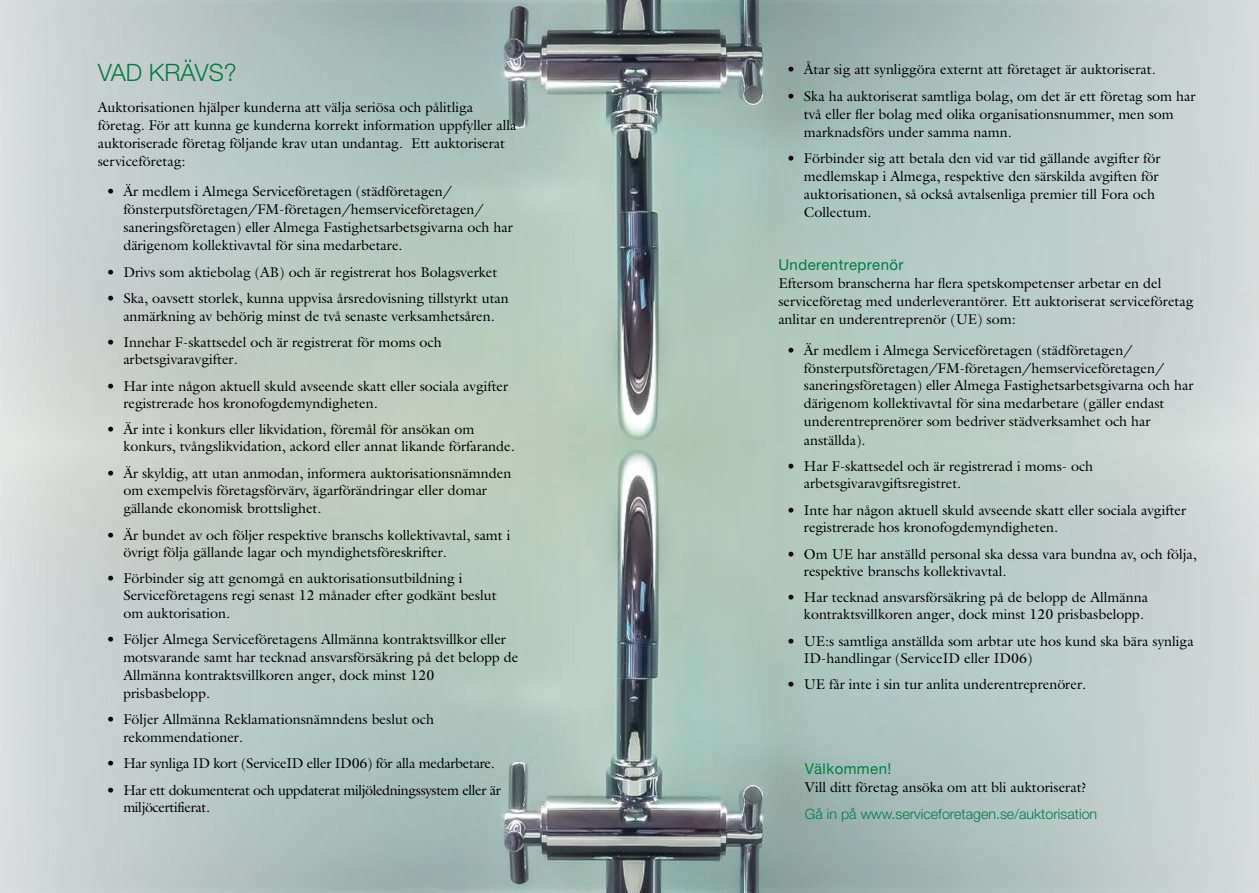
<style>
.page{position:relative;width:1259px;height:893px;background:#fff}
.page>*{position:absolute;margin:0;border:0;box-sizing:border-box;transform-origin:0 0}
.t1{font:300 24px "Helvetica Neue LT Std";color:#007d46}
.t2{font:15px "Helvetica Neue LT Std";letter-spacing:.03em;color:#007d46}
.t3{font:14.25px/18px "Galliard Std";color:#000}
.t4{font:14.25px/17.1px "Galliard Std";letter-spacing:-.025em;color:#000}
.t5{font:14.25px "Galliard Std";letter-spacing:-.02em;color:#000}
.t6{font:300 14.25px "Helvetica Neue LT Std";color:#007d46}
.s1{font-family:"Minion Pro"}
</style>
<div class="page">
<img style="left:0;top:448px;width:1259px;height:445px">
<img style="left:0;top:0;width:1259px;height:448px">
<h1 class="t1" style="left:98px;top:58px;width:140px">VAD KRÄVS?</h1>
<p class="t3" style="left:98px;top:98px;width:420px">Auktorisationen hjälper kunderna att välja seriösa och pålitliga företag. För att kunna ge kunderna korrekt information uppfyller alla auktoriserade företag följande krav utan undantag. Ett auktoriserat serviceföretag:</p>
<p class="t3" style="left:123px;top:183px;width:391px;text-indent:-17px">• Är medlem i Almega Serviceföretagen (städföretagen/ fönsterputsföretagen/FM-företagen/hemserviceföretagen/ saneringsföretagen) <span class="s1">eller</span> Almega Fastighetsarbetsgivarna och har därigenom kollektivavtal för sina medarbetare.</p>
<p class="t3" style="left:106px;top:263px;width:392px">• Drivs som aktiebolag (AB) och är registrerat hos Bolagsverket</p>
<p class="t3" style="left:106px;top:290px;width:404px;line-height:17.1px;text-align:center">• Ska, oavsett storlek, kunna uppvisa årsredovisning tillstyrkt utan anmärkning av behörig minst de två senaste verksamhetsåren.</p>
<p class="t3" style="left:123px;top:333px;width:320px;line-height:17.1px;text-indent:-17px">• Innehar F-skattsedel och är registrerat för moms och arbetsgivaravgifter.</p>
<p class="t3" style="left:123px;top:377px;width:386px;line-height:17.1px;text-indent:-17px">• Har inte någon aktuell skuld avseende skatt eller sociala avgifter registrerade hos kronofogdemyndigheten.</p>
<p class="t3" style="left:123px;top:421px;width:393px;line-height:17.1px;text-indent:-17px">• Är inte i konkurs eller likvidation, föremål för ansökan om konkurs, tvångslikvidation, ackord eller annat likande förfarande.</p>
<p class="t3" style="left:123px;top:464px;width:389px;text-indent:-17px">• Är skyldig, att utan anmodan, informera auktorisationsnämnden om exempelvis företagsförvärv, ägarförändringar eller domar gällande ekonomisk brottslighet.</p>
<p class="t3" style="left:123px;top:526px;width:389px;line-height:17.1px;text-indent:-17px">• Är bundet av och följer respektive branschs kollektivavtal, samt i övrigt följa gällande lagar och myndighetsföreskrifter.</p>
<p class="t3" style="left:123px;top:569px;width:375px;text-indent:-17px">• Förbinder sig att genomgå en auktorisationsutbildning i<br>Serviceföretagens regi senast 12 månader efter godkänt beslut om auktorisation.</p>
<p class="t3" style="left:123px;top:630px;width:396px;text-indent:-17px">• Följer Almega Serviceföretagens Allmänna kontraktsvillkor eller motsvarande samt har tecknad ansvarsförsäkring på det belopp de Allmänna kontraktsvillkoren anger, dock minst 120 prisbasbelopp.</p>
<p class="t3" style="left:123px;top:711px;width:312px;line-height:17.1px;text-indent:-17px">• Följer Allmänna Reklamationsnämndens beslut och rekommendationer.</p>
<p class="t5" style="left:106px;top:754px;width:390px">• Har synliga ID kort (ServiceID eller ID06) för alla medarbetare.</p>
<p class="t4" style="left:123px;top:781px;width:379px;text-indent:-17px">• Har ett dokumenterat och uppdaterat miljöledningssystem eller är miljöcertifierat.</p>
<p class="t3" style="left:787px;top:60px;width:370px">• Åtar sig att synliggöra externt att företaget är auktoriserat.</p>
<p class="t3" style="left:804px;top:86px;width:393px;text-indent:-17px">• Ska ha auktoriserat samtliga bolag, om det är ett företag som har två eller fler bolag med olika organisationsnummer, men som marknadsförs under samma namn.</p>
<p class="t3" style="left:804px;top:149px;width:358px;text-indent:-17px">• Förbinder sig att betala den vid var tid gällande avgifter för medlemskap i Almega, respektive den särskilda avgiften för auktorisationen, så också avtalsenliga premier till Fora och Collectum.</p>
<p class="t2" style="left:778px;top:256px;width:127px">Underentreprenör</p>
<p class="t3" style="left:778px;top:274px;width:416px">Eftersom branscherna har flera spetskompetenser arbetar en del serviceföretag med underleverantörer. Ett auktoriserat serviceföretag anlitar en underentreprenör (UE) som:</p>
<p class="t3" style="left:804px;top:341px;width:391px;text-indent:-17px">• Är medlem i Almega Serviceföretagen (städföretagen/ fönsterputsföretagen/FM-företagen/hemserviceföretagen/ saneringsföretagen) <span class="s1">eller</span> Almega Fastighetsarbetsgivarna och har därigenom kollektivavtal för sina medarbetare (gäller endast underentreprenörer som bedriver städverksamhet och har anställda).</p>
<p class="t3" style="left:804px;top:458px;width:291px;line-height:17.1px;text-indent:-17px">• Har F-skattsedel och är registrerad i moms- och arbetsgivaravgiftsregistret.</p>
<p class="t3" style="left:804px;top:501px;width:384px;line-height:17.1px;text-indent:-17px">• Inte har någon aktuell skuld avseende skatt eller sociala avgifter registrerade hos kronofogdemyndigheten.</p>
<p class="t3" style="left:804px;top:545px;width:394px;line-height:17.1px;text-indent:-17px">• Om UE har anställd personal ska dessa vara bundna av, och följa, respektive branschs kollektivavtal.</p>
<p class="t3" style="left:787px;top:589px;width:363px;line-height:17.1px;text-align:right">• Har tecknad ansvarsförsäkring på de belopp de Allmänna kontraktsvillkoren anger, dock minst 120 prisbasbelopp.</p>
<p class="t3" style="left:804px;top:632px;width:391px;line-height:17.1px;text-indent:-17px">• UE:s samtliga anställda som arbtar ute hos kund ska bära synliga<br>ID-handlingar (ServiceID eller ID06)</p>
<p class="t3" style="left:787px;top:675px;width:301px">• UE får inte i sin tur anlita underentreprenörer.</p>
<p class="t2" style="left:805px;top:760px;width:88px">Välkommen!</p>
<p class="t3" style="left:805px;top:778px;width:283px">Vill ditt företag ansöka om att bli auktoriserat?</p>
<p class="t6" style="left:805px;top:805px;width:294px">Gå in på www.serviceforetagen.se/auktorisation</p>
</div>
